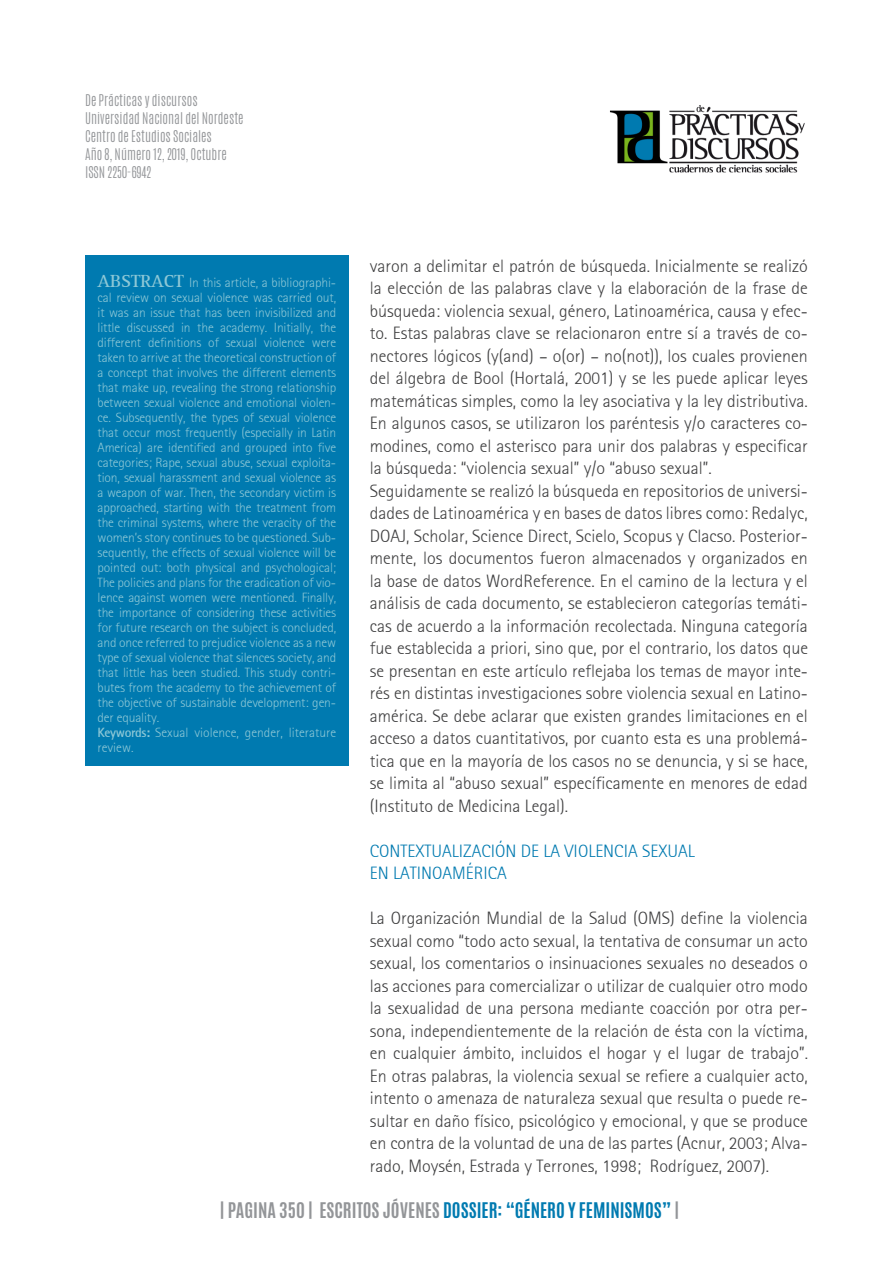
<style>
.page{position:relative;width:893px;height:1263px;background:#fff}
.page>*{position:absolute;margin:0;border:0;box-sizing:border-box;transform-origin:0 0}
.t1{font:300 18px/22.5px "AT Rotis Sans Serif";color:#3e3e3f;text-align:justify}
.t2{font:700 18px "Antonio";color:#939598}
.t3{font:300 18px "AT Rotis Sans Serif";color:#007ab0}
.t4{font:300 13.5px/15px "AT Rotis Sans Serif";letter-spacing:-.01em;color:#8cc7d6;text-align:justify}
.t5{font:300 13.5px "Antonio";color:#939598}
.s1{font-family:"AT Rotis Serif";font-weight:700;font-size:18px}
.s2{font-weight:700}
.s3{color:#007ab0}
</style>
<div class="page">
<img style="left:610px;top:105px;width:195px;height:68px">
<div style="left:85px;top:255px;width:264px;height:510px;background:#007ab0"></div>
<p class="t5" style="left:85px;top:91px;width:114px">De Prácticas y discursos</p>
<p class="t5" style="left:85px;top:109px;width:160px">Universidad Nacional del Nordeste</p>
<p class="t5" style="left:85px;top:127px;width:128px">Centro de Estudios Sociales</p>
<p class="t5" style="left:85px;top:145px;width:143px">Año 8, Número 12, 2019, Octubre</p>
<p class="t5" style="left:85px;top:163px;width:68px">ISSN 2250-6942</p>
<p class="t4" style="left:98px;top:275px;width:240px"><span class="s1">ABSTRACT</span> In this article, a bibliographi&shy;cal review on sexual violence was carried out, it was an issue that has been invisibilized and little discussed in the academy. Initially, the different definitions of sexual violence were taken to arrive at the theoretical construction of a concept that involves the different elements that make up, revealing the strong relationship between sexual violence and emotional violen&shy;ce. Subsequently, the types of sexual violence that occur most frequently (especially in Latin America) are identified and grouped into five categories; Rape, sexual abuse, sexual exploita&shy;tion, sexual harassment and sexual violence as a weapon of war. Then, the secondary victim is approached, starting with the treatment from the criminal systems, where the veracity of the women’s story continues to be questioned. Sub&shy;sequently, the effects of sexual violence will be pointed out: both physical and psychological; The policies and plans for the eradication of vio&shy;lence against women were mentioned. Finally, the importance of considering these activities for future research on the subject is concluded, and once referred to prejudice violence as a new type of sexual violence that silences society, and that little has been studied. This study contri&shy;butes from the academy to the achievement of the objective of sustainable development: gen&shy;der equality.</p>
<p class="t4" style="left:98px;top:725px;width:240px"><span class="s2">Keywords:</span> Sexual violence, gender, literature review.</p>
<p class="t1" style="left:370px;top:254px;width:439px">varon a delimitar el patrón de búsqueda. Inicialmente se realizó la elección de las palabras clave y la elaboración de la frase de búsqueda: violencia sexual, género, Latinoamérica, causa y efec&shy;to. Estas palabras clave se relacionaron entre sí a través de co&shy;nectores lógicos (y(and) – o(or) – no(not)), los cuales provienen del álgebra de Bool (Hortalá, 2001) y se les puede aplicar leyes matemáticas simples, como la ley asociativa y la ley distributiva.<br>En algunos casos, se utilizaron los paréntesis y/o caracteres co&shy;modines, como el asterisco para unir dos palabras y especificar la búsqueda: “violencia sexual” y/o “abuso sexual”.</p>
<p class="t1" style="left:370px;top:479px;width:440px">Seguidamente se realizó la búsqueda en repositorios de universi&shy;dades de Latinoamérica y en bases de datos libres como: Redalyc, DOAJ, Scholar, Science Direct, Scielo, Scopus y Clacso. Posterior&shy;mente, los documentos fueron almacenados y organizados en la base de datos WordReference. En el camino de la lectura y el análisis de cada documento, se establecieron categorías temáti&shy;cas de acuerdo a la información recolectada. Ninguna categoría fue establecida a priori, sino que, por el contrario, los datos que se presentan en este artículo reflejaba los temas de mayor inte&shy;rés en distintas investigaciones sobre violencia sexual en Latino&shy;américa. Se debe aclarar que existen grandes limitaciones en el acceso a datos cuantitativos, por cuanto esta es una problemá&shy;tica que en la mayoría de los casos no se denuncia, y si se hace, se limita al “abuso sexual” específicamente en menores de edad (Instituto de Medicina Legal).</p>
<p class="t3" style="left:370px;top:840px;width:326px">CONTEXTUALIZACIÓN DE LA VIOLENCIA SEXUAL</p>
<p class="t3" style="left:370px;top:863px;width:138px">EN LATINOAMÉRICA</p>
<p class="t1" style="left:370px;top:907px;width:440px">La Organización Mundial de la Salud (OMS) define la violencia sexual como “todo acto sexual, la tentativa de consumar un acto sexual, los comentarios o insinuaciones sexuales no deseados o las acciones para comercializar o utilizar de cualquier otro modo la sexualidad de una persona mediante coacción por otra per&shy;sona, independientemente de la relación de ésta con la víctima, en cualquier ámbito, incluidos el hogar y el lugar de trabajo”.<br>En otras palabras, la violencia sexual se refiere a cualquier acto, intento o amenaza de naturaleza sexual que resulta o puede re&shy;sultar en daño físico, psicológico y emocional, y que se produce en contra de la voluntad de una de las partes (Acnur, 2003; Alva&shy;rado, Moysén, Estrada y Terrones, 1998; Rodríguez, 2007).</p>
<p class="t2" style="left:220px;top:1196px;width:461px">| PAGINA 350 | ESCRITOS JÓVENES <span class="s3">DOSSIER: “GÉNERO Y FEMINISMOS”</span> |</p>
</div>
